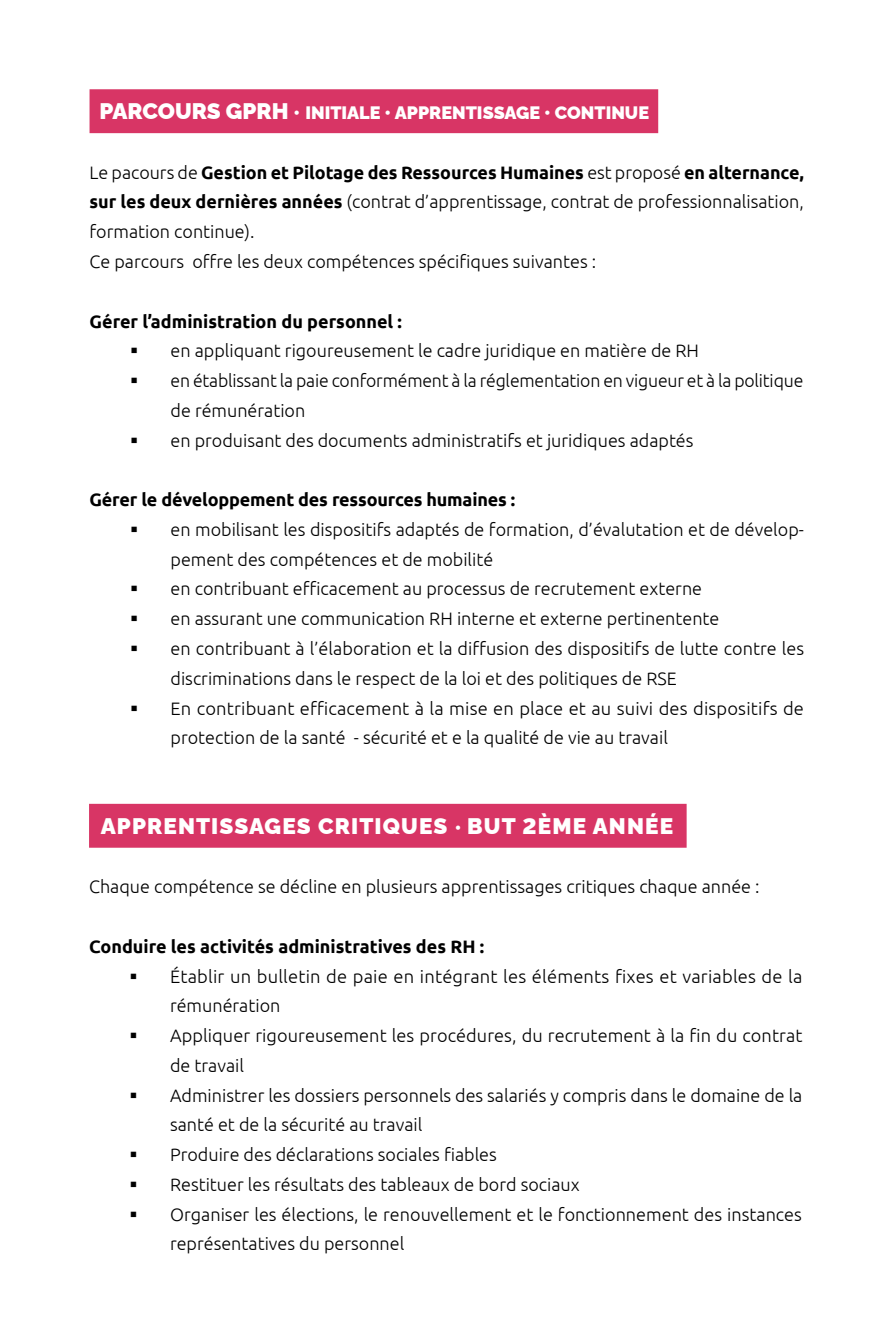
<style>
.page{position:relative;width:893px;height:1340px;background:#fff}
.page>*{position:absolute;margin:0;border:0;box-sizing:border-box;transform-origin:0 0}
.t1{font:900 22.5px "Raleway";letter-spacing:.05em;color:#fff}
.t2{font:300 18px/29.7px "Ubuntu";color:#000}
.t3{font:700 18px "Ubuntu";color:#000}
.t4{font:900 18px "Raleway";color:#fff}
.s1{font-size:22.5px}
.s2{font-weight:700}
.s3{font-size:18px}
</style>
<div class="page">
<div style="left:90px;top:89px;width:568px;height:44px;background:#d83565"></div>
<div style="left:89px;top:803px;width:598px;height:44px;background:#d83565"></div>
<p class="t4" style="left:100px;top:98px;width:551px"><span class="s1">PARCOURS GPRH</span> • INITIALE • APPRENTISSAGE • CONTINUE</p>
<p class="t2" style="left:90px;top:157px;width:716px">Le pacours de <span class="s2">Gestion et Pilotage des Ressources Humaines</span> est proposé <span class="s2">en alternance, sur les deux dernières années</span> (contrat d’apprentissage, contrat de professionnalisation, formation continue).<br>Ce parcours offre les deux compétences spécifiques suivantes :</p>
<p class="t3" style="left:90px;top:310px;width:314px">Gérer l’administration du personnel :</p>
<p class="t2" style="left:130px;top:335px;width:570px">▪ en appliquant rigoureusement le cadre juridique en matière de RH</p>
<p class="t2" style="left:171px;top:365px;width:634px;text-indent:-41px">▪ en établissant la paie conformément à la réglementation en vigueur et à la politique de rémunération</p>
<p class="t2" style="left:130px;top:425px;width:565px">▪ en produisant des documents administratifs et juridiques adaptés</p>
<p class="t3" style="left:90px;top:489px;width:427px">Gérer le développement des ressources humaines :</p>
<p class="t2" style="left:171px;top:514px;width:635px;text-indent:-40px">▪ en mobilisant les dispositifs adaptés de formation, d’évalutation et de dévelop&shy;pement des compétences et de mobilité</p>
<p class="t2" style="left:130px;top:573px;width:574px">▪ en contribuant efficacement au processus de recrutement externe</p>
<p class="t2" style="left:130px;top:603px;width:591px">▪ en assurant une communication RH interne et externe pertinentente</p>
<p class="t2" style="left:171px;top:633px;width:635px;text-indent:-40px">▪ en contribuant à l’élaboration et la diffusion des dispositifs de lutte contre les discriminations dans le respect de la loi et des politiques de RSE</p>
<p class="t2" style="left:171px;top:693px;width:635px;text-indent:-40px">▪ En contribuant efficacement à la mise en place et au suivi des dispositifs de protection de la santé - sécurité et e la qualité de vie au travail</p>
<p class="t1" style="left:101px;top:807px;width:574px">APPRENTISSAGES CRITIQUES <span class="s3">•</span> BUT 2ÈME ANNÉE</p>
<p class="t2" style="left:89px;top:871px;width:672px">Chaque compétence se décline en plusieurs apprentissages critiques chaque année :</p>
<p class="t3" style="left:89px;top:935px;width:397px">Conduire les activités administratives des RH :</p>
<p class="t2" style="left:170px;top:960px;width:634px;text-indent:-40px">▪ Établir un bulletin de paie en intégrant les éléments fixes et variables de la rémunération</p>
<p class="t2" style="left:170px;top:1020px;width:634px;text-indent:-40px">▪ Appliquer rigoureusement les procédures, du recrutement à la fin du contrat de travail</p>
<p class="t2" style="left:170px;top:1079px;width:634px;text-indent:-40px">▪ Administrer les dossiers personnels des salariés y compris dans le domaine de la santé et de la sécurité au travail</p>
<p class="t2" style="left:130px;top:1139px;width:369px">▪ Produire des déclarations sociales fiables</p>
<p class="t2" style="left:130px;top:1169px;width:452px">▪ Restituer les résultats des tableaux de bord sociaux</p>
<p class="t2" style="left:170px;top:1198px;width:633px;text-indent:-40px">▪ Organiser les élections, le renouvellement et le fonctionnement des instances représentatives du personnel</p>
</div>
